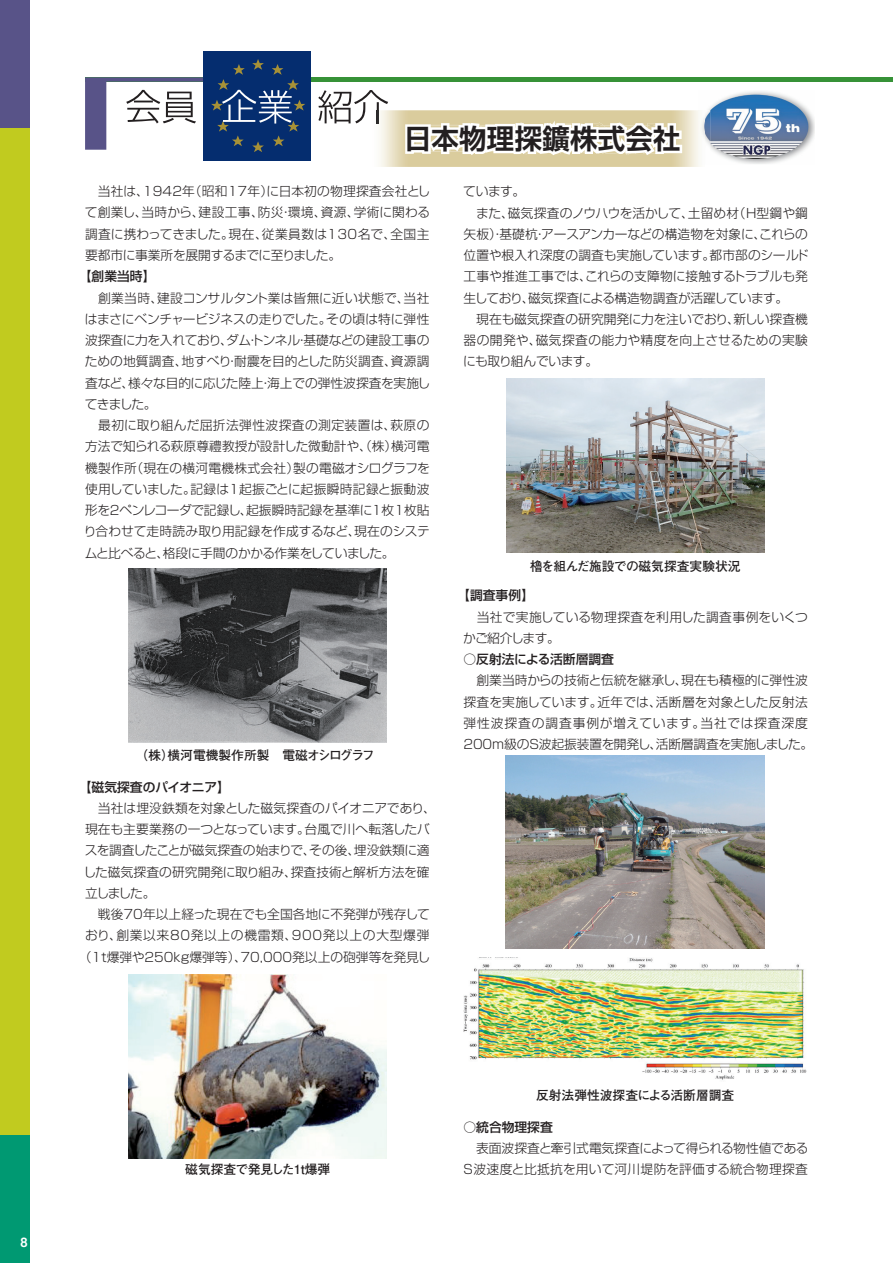
<style>
.page{position:relative;width:893px;height:1263px;background:#fff}
.page>*{position:absolute;margin:0;border:0;box-sizing:border-box;transform-origin:0 0}
.t1{font:700 27.45px "Shin Go Pro De";letter-spacing:.01em;color:#231f20}
.t2{font:300 12.75px/21.3px "Shin Go Pro";color:#231f20}
.t3{font:700 12.75px "Futo Go B101 Pro";color:#231f20}
.t4{font:500 12.75px "Shin Go Pro";color:#231f20}
.t5{font:300 12.75px "Shin Go Pro";letter-spacing:-.025em;color:#231f20}
.t6{font:300 12.75px "Shin Go Pro";letter-spacing:.05em;color:#231f20}
.t7{font:12.75px "Midashi Go Pro MB31";color:#fff}
</style>
<div class="page">
<div style="left:0;top:0;width:30px;height:1263px;background:#c1cb1f"></div>
<div style="left:0;top:0;width:30px;height:128px;background:#585388"></div>
<div style="left:0;top:1135px;width:30px;height:128px;background:#009972"></div>
<div style="left:85px;top:77px;width:808px;height:5px;background:#369237"></div>
<div style="left:203px;top:51px;width:108px;height:110px;background:#052d6f"></div>
<svg style="left:85px;top:59px;width:220px;height:93px"></svg>
<img style="left:708px;top:91px;width:107px;height:73px">
<img style="left:705px;top:110px;width:5px;height:54px">
<img style="left:376px;top:110px;width:324px;height:57px">
<svg style="left:318px;top:90px;width:70px;height:33px"></svg>
<img style="left:699px;top:110px;width:6px;height:54px">
<svg style="left:403px;top:110px;width:282px;height:49px"></svg>
<img style="left:463px;top:957px;width:344px;height:123px">
<img style="left:128px;top:569px;width:258px;height:173px">
<img style="left:128px;top:975px;width:258px;height:183px">
<img style="left:507px;top:378px;width:258px;height:175px">
<img style="left:506px;top:755px;width:259px;height:193px">
<p class="t7" style="left:21px;top:1232px;width:9px">8</p>
<h1 class="t1" style="left:414px;top:116px;width:248px">JFEシビル株式会社</h1>
<h1 class="t1" style="left:404px;top:116px;width:278px">日本物理探鑛株式会社</h1>
<p class="t2" style="left:85px;top:179px;width:347px;text-align:justify">　当社は、1942年（昭和17年）に日本初の物理探査会社として創業し、当時から、建設工事、防災・環境、資源、学術に関わる調査に携わってきました。現在、従業員数は130名で、全国主要都市に事業所を展開するまでに至りました。</p>
<p class="t4" style="left:79px;top:266px;width:78px">【創業当時】</p>
<p class="t2" style="left:84px;top:285px;width:348px">　創業当時、建設コンサルタント業は皆無に近い状態で、当社はまさにベンチャービジネスの走りでした。その頃は特に弾性波探査に力を入れており、ダム・トンネル・基礎などの建設工事のための地質調査、地すべり・耐震を目的とした防災調査、資源調査など、様々な目的に応じた陸上・海上での弾性波探査を実施してきました。<br>　最初に取り組んだ屈折法弾性波探査の測定装置は、萩原の方法で知られる萩原尊禮教授が設計した微動計や、（株）横河電機製作所（現在の横河電機株式会社）製の電磁オシログラフを使用していました。記録は1起振ごとに起振瞬時記録と振動波形を2ペンレコーダで記録し、起振瞬時記録を基準に1枚1枚貼り合わせて走時読み取り用記録を作成するなど、現在のシステムと比べると、格段に手間のかかる作業をしていました。</p>
<p class="t3" style="left:135px;top:745px;width:241px">（株）横河電機製作所製　電磁オシログラフ</p>
<p class="t4" style="left:79px;top:776px;width:153px">【磁気探査のパイオニア】</p>
<p class="t2" style="left:85px;top:796px;width:352px">　当社は埋没鉄類を対象とした磁気探査のパイオニアであり、</p>
<p class="t2" style="left:85px;top:817px;width:346px">現在も主要業務の一つとなっています。台風で川へ転落したバ</p>
<p class="t5" style="left:85px;top:840px;width:346px">スを調査したことが磁気探査の始まりで、その後、埋没鉄類に適</p>
<p class="t2" style="left:84px;top:860px;width:347px">した磁気探査の研究開発に取り組み、探査技術と解析方法を確</p>
<p class="t2" style="left:85px;top:881px;width:72px">立しました。</p>
<p class="t2" style="left:85px;top:902px;width:346px">　戦後70年以上経った現在でも全国各地に不発弾が残存して</p>
<p class="t6" style="left:85px;top:925px;width:346px">おり、創業以来80発以上の機雷類、900発以上の大型爆弾</p>
<p class="t2" style="left:79px;top:945px;width:353px">（1t爆弾や250kg爆弾等）、70,000発以上の砲弾等を発見し</p>
<p class="t2" style="left:463px;top:179px;width:347px">ています。<br>　また、磁気探査のノウハウを活かして、土留め材（H型鋼や鋼矢板）・基礎杭・アースアンカーなどの構造物を対象に、これらの位置や根入れ深度の調査も実施しています。都市部のシールド工事や推進工事では、これらの支障物に接触するトラブルも発生しており、磁気探査による構造物調査が活躍しています。<br>　現在も磁気探査の研究開発に力を注いでおり、新しい探査機器の開発や、磁気探査の能力や精度を向上させるための実験にも取り組んでいます。</p>
<p class="t3" style="left:530px;top:556px;width:212px">櫓を組んだ施設での磁気探査実験状況</p>
<p class="t4" style="left:457px;top:585px;width:78px">【調査事例】</p>
<p class="t2" style="left:463px;top:604px;width:346px">　当社で実施している物理探査を利用した調査事例をいくつかご紹介します。</p>
<p class="t4" style="left:463px;top:649px;width:152px">○反射法による活断層調査</p>
<p class="t2" style="left:463px;top:668px;width:351px">　創業当時からの技術と伝統を継承し、現在も積極的に弾性波探査を実施しています。近年では、活断層を対象とした反射法弾性波探査の調査事例が増えています。当社では探査深度200m級のS波起振装置を開発し、活断層調査を実施しました。</p>
<p class="t3" style="left:185px;top:1159px;width:147px">磁気探査で発見した1t爆弾</p>
<p class="t3" style="left:536px;top:1085px;width:200px">反射法弾性波探査による活断層調査</p>
<p class="t4" style="left:463px;top:1116px;width:91px">○統合物理探査</p>
<p class="t2" style="left:462px;top:1136px;width:348px">　表面波探査と牽引式電気探査によって得られる物性値である<br>Ｓ波速度と比抵抗を用いて河川堤防を評価する統合物理探査</p>
</div>
